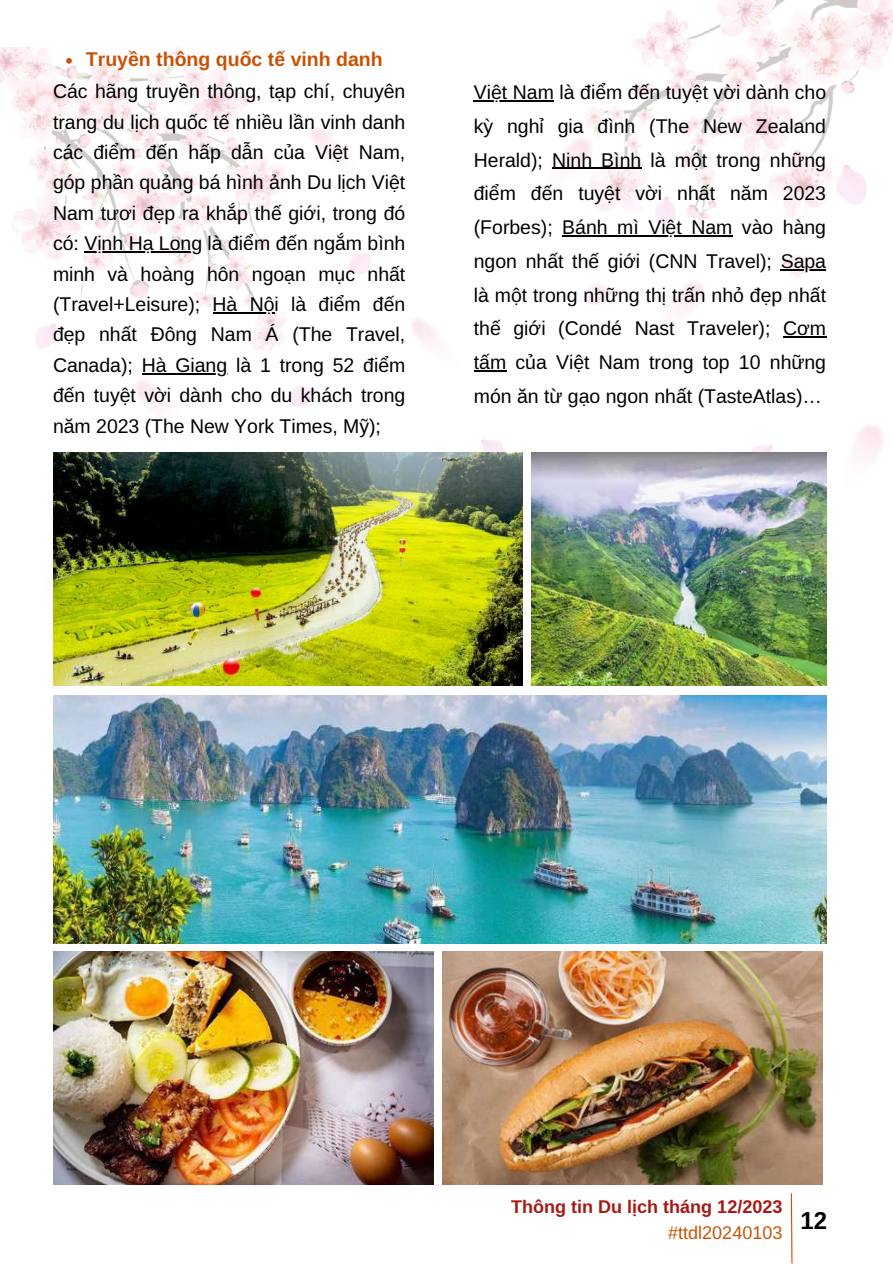
<style>
.page{position:relative;width:893px;height:1264px;background:#fff}
.page>*{position:absolute;margin:0;border:0;box-sizing:border-box;transform-origin:0 0}
.t1{font:700 24px "Libra Sans";color:#000}
.t2{font:19.5px/30.3px "Libra Sans";color:#000;text-align:justify}
.t3{font:700 19.5px "Libra Sans";color:#c85103}
.t4{font:700 18px "Libra Sans";color:#a51914}
.t5{font:18px "Libra Sans";color:#c85103}
</style>
<div class="page">
<img style="left:54px;top:695px;width:772px;height:248px">
<img style="left:54px;top:951px;width:379px;height:233px">
<img style="left:0;top:48px;width:371px;height:558px">
<img style="left:412px;top:0;width:480px;height:558px">
<img style="left:54px;top:452px;width:468px;height:233px">
<img style="left:531px;top:452px;width:295px;height:233px">
<img style="left:442px;top:951px;width:380px;height:233px">
<svg style="left:66px;top:58px;width:6px;height:6px"></svg>
<hr style="left:84px;top:251px;width:118px;height:1px;background:#000">
<hr style="left:212px;top:312px;width:62px;height:1px;background:#000">
<hr style="left:142px;top:373px;width:85px;height:1px;background:#000">
<hr style="left:474px;top:100px;width:80px;height:1px;background:#000">
<hr style="left:552px;top:168px;width:89px;height:1px;background:#000">
<hr style="left:562px;top:235px;width:170px;height:1px;background:#000">
<hr style="left:780px;top:269px;width:46px;height:1px;background:#000">
<hr style="left:783px;top:336px;width:43px;height:2px;background:#000">
<hr style="left:474px;top:370px;width:32px;height:1px;background:#000">
<svg style="left:790px;top:1193px;width:3px;height:70px"></svg>
<p class="t3" style="left:86px;top:48px;width:298px">Truyền thông quốc tế vinh danh</p>
<p class="t2" style="left:53px;top:76px;width:354px">Các hãng truyền thông, tạp chí, chuyên trang du lịch quốc tế nhiều lần vinh danh các điểm đến hấp dẫn của Việt Nam, góp phần quảng bá hình ảnh Du lịch Việt Nam tươi đẹp ra khắp thế giới, trong đó có: Vịnh Hạ Long là điểm đến ngắm bình minh và hoàng hôn ngoạn mục nhất (Travel+Leisure); Hà Nội là điểm đến đẹp nhất Đông Nam Á (The Travel, Canada); Hà Giang là 1 trong 52 điểm đến tuyệt vời dành cho du khách trong năm 2023 (The New York Times, Mỹ);</p>
<p class="t2" style="left:474px;top:75px;width:354px;line-height:33.8px">Việt Nam là điểm đến tuyệt vời dành cho kỳ nghỉ gia đình (The New Zealand Herald); Ninh Bình là một trong những điểm đến tuyệt vời nhất năm 2023 (Forbes); Bánh mì Việt Nam vào hàng ngon nhất thế giới (CNN Travel); Sapa là một trong những thị trấn nhỏ đẹp nhất thế giới (Condé Nast Traveler); Cơm tấm của Việt Nam trong top 10 những món ăn từ gạo ngon nhất (TasteAtlas)…</p>
<p class="t4" style="left:511px;top:1196px;width:273px">Thông tin Du lịch tháng 12/2023</p>
<p class="t5" style="left:668px;top:1222px;width:116px">#ttdl20240103</p>
<p class="t1" style="left:800px;top:1207px;width:28px">12</p>
</div>
